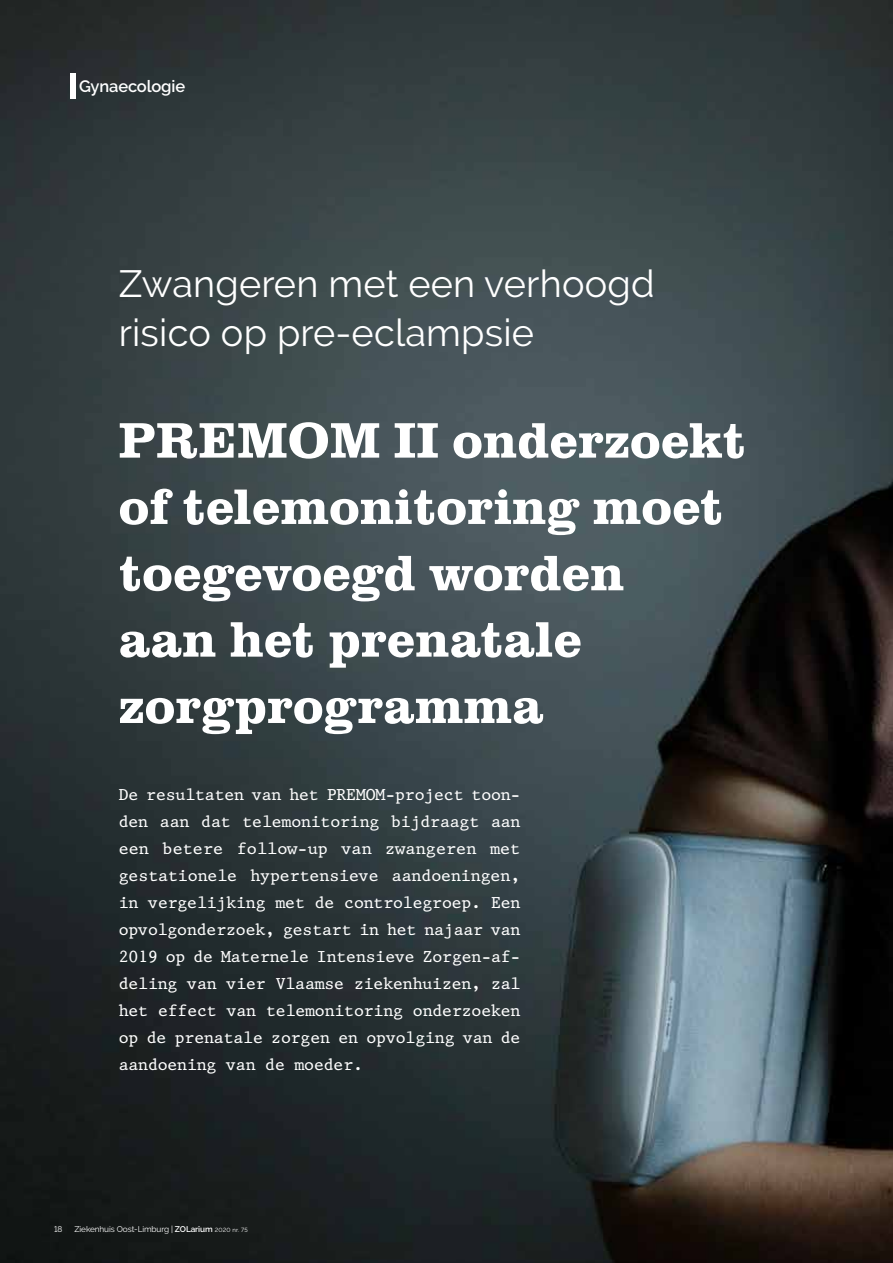
<style>
.page{position:relative;width:893px;height:1263px;background:#fff}
.page>*{position:absolute;margin:0;border:0;box-sizing:border-box;transform-origin:0 0}
.t1{font:700 51.6px/66.3px "Clarendon URW";letter-spacing:.005em;color:#fff}
.t2{font:37.8px/48.6px "Raleway";letter-spacing:.005em;color:#fff}
.t3{font:16.5px/27px "King";letter-spacing:-.01em;color:#fff;text-align:justify}
.t4{font:600 16.5px "Raleway";letter-spacing:-.01em;color:#fff}
.t5{font:8.25px "Raleway";letter-spacing:-.01em;color:#fff}
.s1{font-weight:600}
.s2{font-size:6px}
</style>
<div class="page">
<img style="left:0;top:0;width:893px;height:1263px">
<div style="left:70px;top:73px;width:5px;height:25px;background:#fff"></div>
<p class="t4" style="left:79px;top:77px;width:108px">Gynaecologie</p>
<h2 class="t2" style="left:119px;top:259px;width:537px">Zwangeren met een verhoogd risico op pre-eclampsie</h2>
<h1 class="t1" style="left:119px;top:404px;width:629px">PREMOM II onderzoekt of telemonitoring moet toegevoegd worden<br>aan het prenatale zorgprogramma</h1>
<p class="t3" style="left:119px;top:781px;width:403px">De resultaten van het PREMOM-project toon&shy;den aan dat telemonitoring bijdraagt aan een betere follow-up van zwangeren met gestationele hypertensieve aandoeningen, in vergelijking met de controlegroep. Een opvolgonderzoek, gestart in het najaar van 2019 op de Maternele Intensieve Zorgen-af&shy;deling van vier Vlaamse ziekenhuizen, zal het effect van telemonitoring onderzoeken op de prenatale zorgen en opvolging van de aandoening van de moeder.</p>
<p class="t5" style="left:54px;top:1224px;width:10px">18</p>
<p class="t5" style="left:74px;top:1224px;width:175px">Ziekenhuis Oost-Limburg | <span class="s1">ZOLarium</span> <span class="s2">2020 nr. 75</span></p>
</div>
